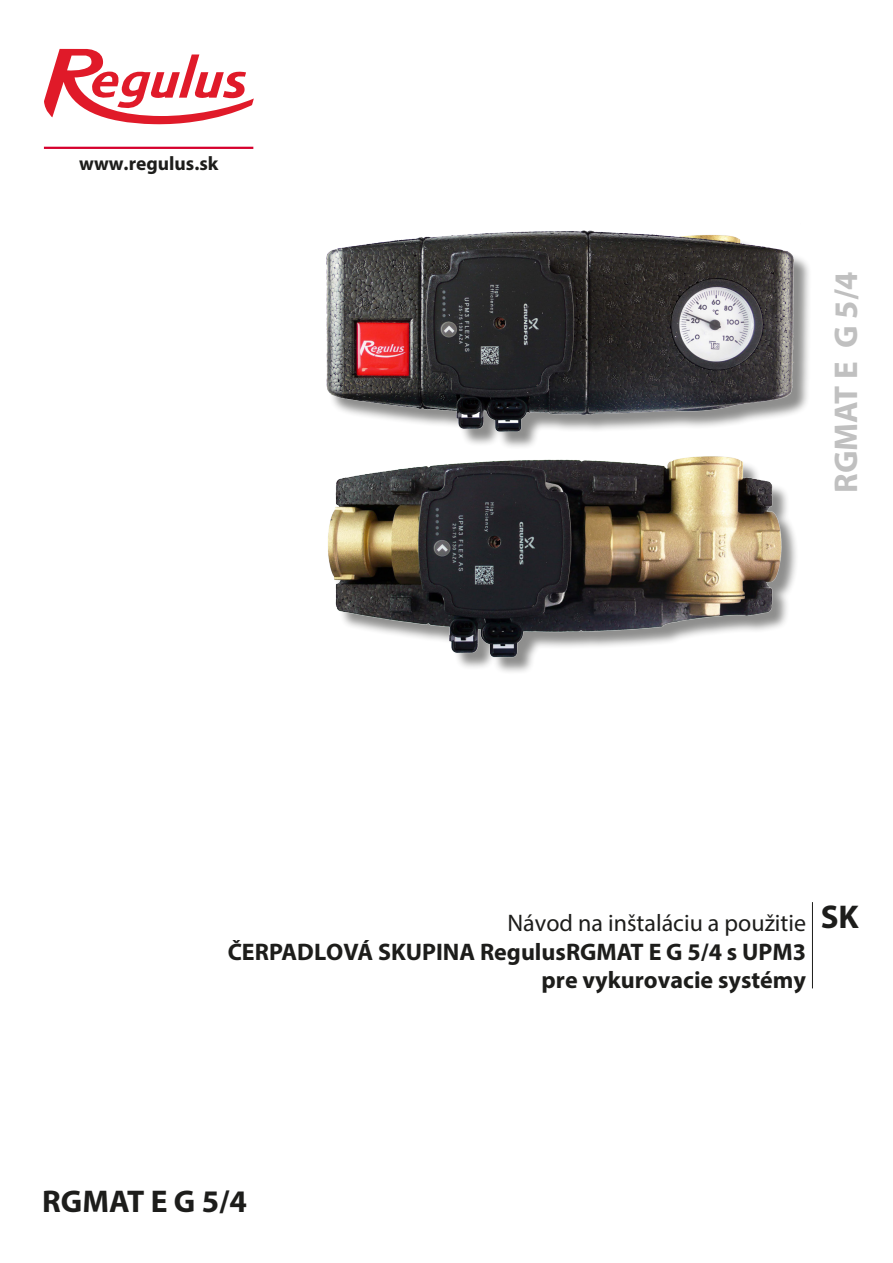
<style>
.page{position:relative;width:893px;height:1263px;background:#fff}
.page>*{position:absolute;margin:0;border:0;box-sizing:border-box;transform-origin:0 0}
.t1{font:700 33px "Myriad Pro";color:#c0c0c0}
.t2{font:700 33px "Myriad Pro";color:#1d1d1b}
.t3{font:700 31.5px "Myriad Pro";color:#1d1d1b}
.t4{font:700 24px/28.8px "Myriad Pro";color:#1d1d1b;text-align:right}
.t5{font:24px "Myriad Pro";color:#1d1d1b}
.t6{font:700 19.5px "Myriad Pro";color:#1d1d1b}
</style>
<div class="page">
<hr style="left:812px;top:902px;width:1px;height:86px;background:#1d1d1b">
<div style="left:330px;top:459px;width:469px;height:216px;background:#1d1d1b;opacity:.5"></div>
<img style="left:328px;top:456px;width:455px;height:202px">
<div style="left:329px;top:227px;width:489px;height:223px;background:#1d1d1b;opacity:.5"></div>
<img style="left:326px;top:227px;width:474px;height:208px">
<svg style="left:44px;top:49px;width:210px;height:75px"></svg>
<hr style="left:44px;top:147px;width:209px;height:2px;background:#d6002d">
<p class="t6" style="left:79px;top:150px;width:141px">www.regulus.sk</p>
<p class="t1" style="left:824px;top:493px;width:223px;rotate:-90deg">RGMAT E G 5/4</p>
<p class="t5" style="left:507px;top:908px;width:300px">Návod na inštaláciu a použitie</p>
<p class="t2" style="left:821px;top:895px;width:40px">SK</p>
<p class="t4" style="left:228px;top:936px;width:580px">ČERPADLOVÁ SKUPINA RegulusRGMAT E G 5/4 s UPM3 pre vykurovacie systémy</p>
<p class="t3" style="left:42px;top:1181px;width:206px">RGMAT E G 5/4</p>
</div>
